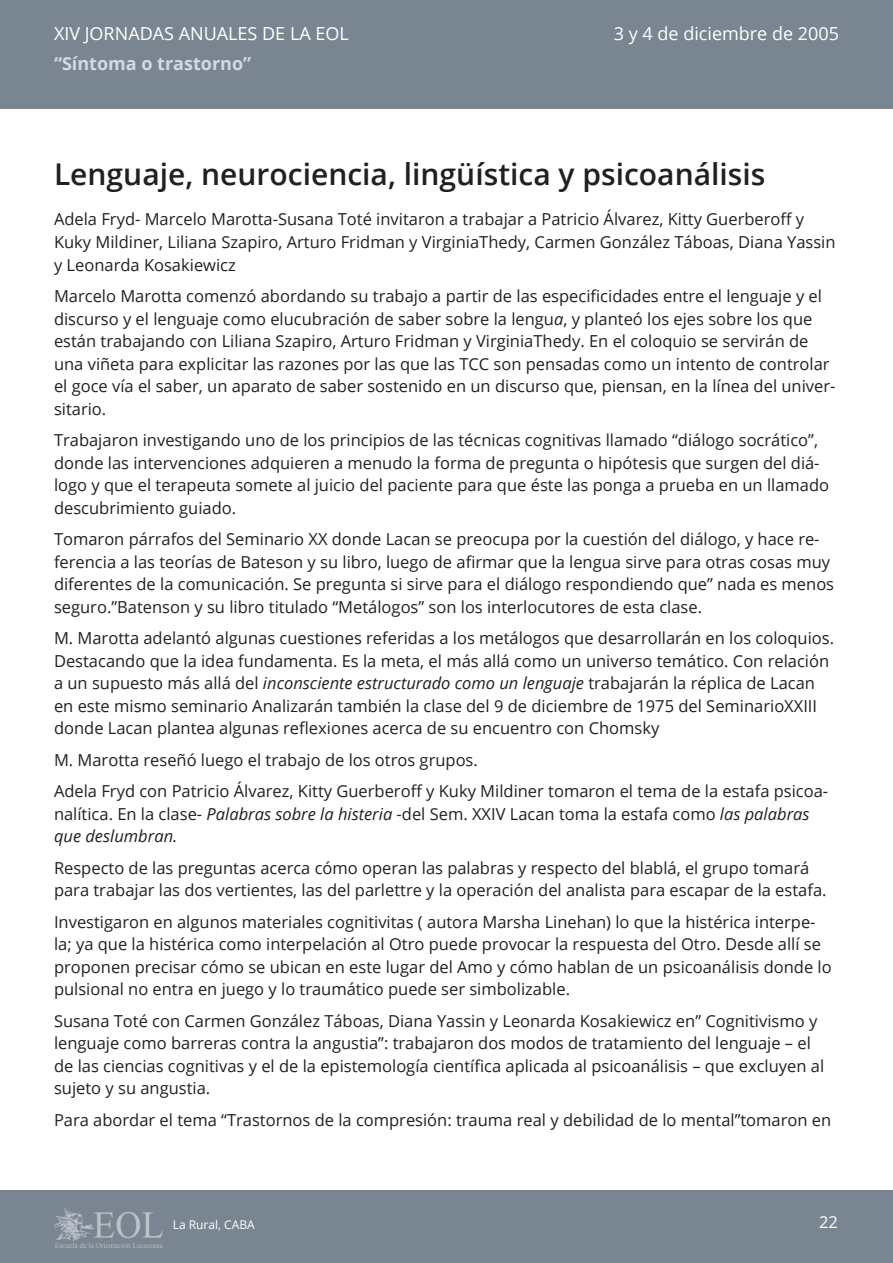
<style>
.page{position:relative;width:893px;height:1263px;background:#fff}
.page>*{position:absolute;margin:0;border:0;box-sizing:border-box;transform-origin:0 0}
.t1{font:600 30px "Open Sans";color:#231f20}
.t2{font:18px "Open Sans";color:#fff}
.t3{font:700 18px "Open Sans";color:#d2dbe2}
.t4{font:16.5px/22.5px "Open Sans";color:#231f20}
.t5{font:16.5px "Open Sans";color:#fff}
.t6{font:12px "Open Sans";color:#fff}
.s1{font-style:italic}
</style>
<div class="page">
<div style="left:0;top:0;width:893px;height:108px;background:#798691"></div>
<div style="left:0;top:1191px;width:893px;height:72px;background:#798691"></div>
<img style="left:54px;top:1209px;width:108px;height:38px">
<p class="t2" style="left:54px;top:22px;width:296px">XIV JORNADAS ANUALES DE LA EOL</p>
<p class="t3" style="left:54px;top:51px;width:199px">“Síntoma o trastorno”</p>
<p class="t2" style="left:614px;top:22px;width:227px">3 y 4 de diciembre de 2005</p>
<h2 class="t1" style="left:54px;top:153px;width:713px">Lenguaje, neurociencia, lingüística y psicoanálisis</h2>
<p class="t4" style="left:54px;top:208px;width:783px">Adela Fryd- Marcelo Marotta-Susana Toté invitaron a trabajar a Patricio Álvarez, Kitty Guerberoff y<br>Kuky Mildiner, Liliana Szapiro, Arturo Fridman y VirginiaThedy, Carmen González Táboas, Diana Yassin y Leonarda Kosakiewicz</p>
<p class="t4" style="left:54px;top:284px;width:783px">Marcelo Marotta comenzó abordando su trabajo a partir de las especificidades entre el lenguaje y el discurso y el lenguaje como elucubración de saber sobre la lengu<span class="s1">a</span>, y planteó los ejes sobre los que están trabajando con Liliana Szapiro, Arturo Fridman y VirginiaThedy. En el coloquio se servirán de una viñeta para explicitar las razones por las que las TCC son pensadas como un intento de controlar el goce vía el saber, un aparato de saber sostenido en un discurso que, piensan, en la línea del univer&shy;sitario.</p>
<p class="t4" style="left:54px;top:428px;width:777px">Trabajaron investigando uno de los principios de las técnicas cognitivas llamado “diálogo socrático”, donde las intervenciones adquieren a menudo la forma de pregunta o hipótesis que surgen del diá&shy;logo y que el terapeuta somete al juicio del paciente para que éste las ponga a prueba en un llamado descubrimiento guiado.</p>
<p class="t4" style="left:54px;top:527px;width:782px">Tomaron párrafos del Seminario XX donde Lacan se preocupa por la cuestión del diálogo, y hace re&shy;ferencia a las teorías de Bateson y su libro, luego de afirmar que la lengua sirve para otras cosas muy diferentes de la comunicación. Se pregunta si sirve para el diálogo respondiendo que” nada es menos seguro.”Batenson y su libro titulado “Metálogos” son los interlocutores de esta clase.</p>
<p class="t4" style="left:54px;top:626px;width:782px">M. Marotta adelantó algunas cuestiones referidas a los metálogos que desarrollarán en los coloquios.<br>Destacando que la idea fundamenta. Es la meta, el más allá como un universo temático. Con relación a un supuesto más allá del <span class="s1">inconsciente estructurado como un lenguaje</span> trabajarán la réplica de Lacan en este mismo seminario Analizarán también la clase del 9 de diciembre de 1975 del SeminarioXXIII donde Lacan plantea algunas reflexiones acerca de su encuentro con Chomsky</p>
<p class="t4" style="left:54px;top:748px;width:425px">M. Marotta reseñó luego el trabajo de los otros grupos.</p>
<p class="t4" style="left:54px;top:779px;width:776px">Adela Fryd con Patricio Álvarez, Kitty Guerberoff y Kuky Mildiner tomaron el tema de la estafa psicoa&shy;nalítica. En la clase- <span class="s1">Palabras sobre la histeria</span> -del Sem. XXIV Lacan toma la estafa como <span class="s1">las palabras que deslumbran.</span></p>
<p class="t4" style="left:54px;top:856px;width:774px">Respecto de las preguntas acerca cómo operan las palabras y respecto del blablá, el grupo tomará para trabajar las dos vertientes, las del parlettre y la operación del analista para escapar de la estafa.</p>
<p class="t4" style="left:54px;top:910px;width:779px">Investigaron en algunos materiales cognitivitas ( autora Marsha Linehan) lo que la histérica interpe&shy;la; ya que la histérica como interpelación al Otro puede provocar la respuesta del Otro. Desde allí se proponen precisar cómo se ubican en este lugar del Amo y cómo hablan de un psicoanálisis donde lo pulsional no entra en juego y lo traumático puede ser simbolizable.</p>
<p class="t4" style="left:54px;top:1009px;width:772px">Susana Toté con Carmen González Táboas, Diana Yassin y Leonarda Kosakiewicz en” Cognitivismo y lenguaje como barreras contra la angustia”: trabajaron dos modos de tratamiento del lenguaje – el de las ciencias cognitivas y el de la epistemología científica aplicada al psicoanálisis – que excluyen al sujeto y su angustia.</p>
<p class="t4" style="left:54px;top:1108px;width:779px">Para abordar el tema “Trastornos de la compresión: trauma real y debilidad de lo mental”tomaron en</p>
<p class="t6" style="left:173px;top:1217px;width:84px">La Rural, CABA</p>
<p class="t5" style="left:819px;top:1211px;width:20px">22</p>
</div>
